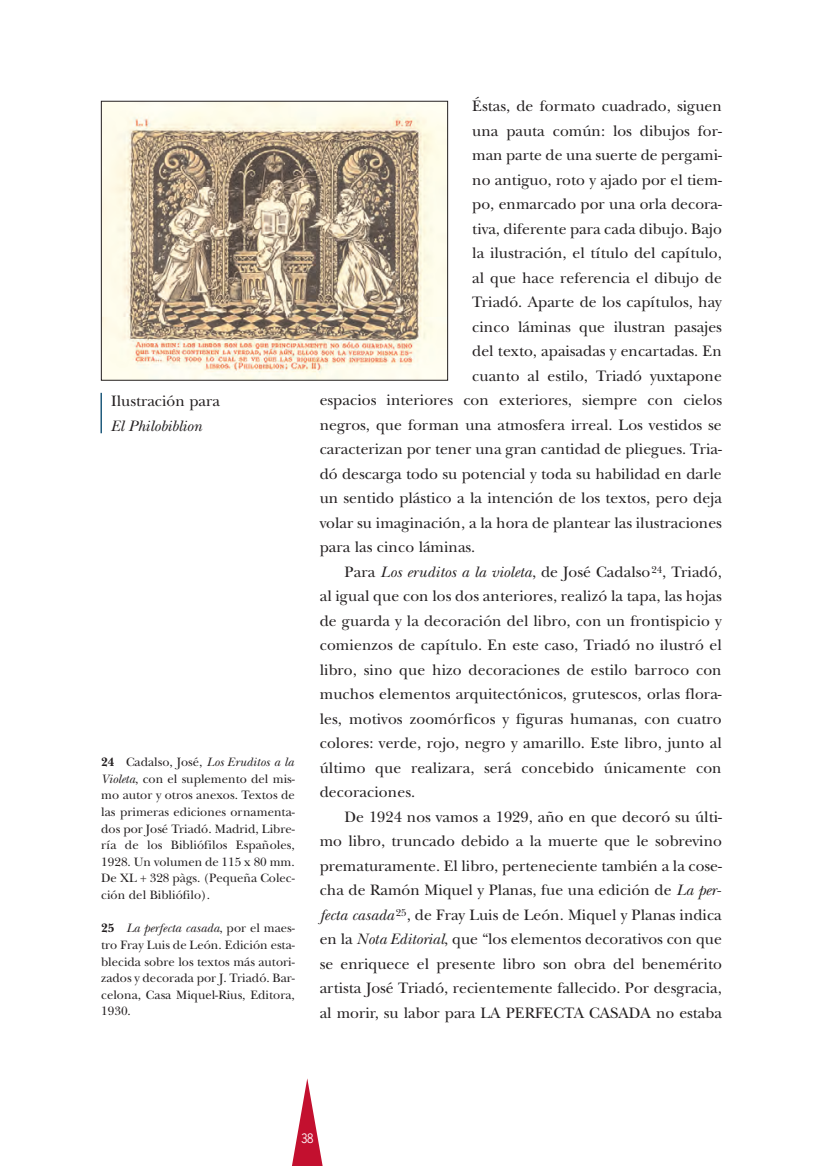
<style>
.page{position:relative;width:821px;height:1166px;background:#fff}
.page>*{position:absolute;margin:0;border:0;box-sizing:border-box;transform-origin:0 0}
.t1{font:15.75px "New Baskerville";color:#231f20}
.t2{font:italic 15.75px "New Baskerville";color:#231f20}
.t3{font:12.6px/16.6px "New Baskerville";color:#231f20;text-align:justify}
.t4{font:12.25px "News Gothic";color:#fff;scale:.9 1}
.s1{font-weight:700}
.s2{font-style:italic}
</style>
<div class="page">
<svg style="left:100px;top:100px;width:349px;height:1066px"></svg>
<p class="t1" style="left:111px;top:392px;width:110px">Ilustración para</p>
<p class="t2" style="left:111px;top:416px;width:92px">El Philobiblion</p>
<p class="t3" style="left:101px;top:753px;width:195px"><span class="s1">24</span> Cadalso, José, <span class="s2">Los Eruditos a la Violeta</span>, con el suplemento del mis&shy;mo autor y otros anexos. Textos de las primeras ediciones ornamenta&shy;dos por José Triadó. Madrid, Libre&shy;ría de los Bibliófilos Españoles, 1928. Un volumen de 115 x 80 mm.<br>De XL + 328 pàgs. (Pequeña Colec&shy;ción del Bibliófilo).</p>
<p class="t3" style="left:101px;top:920px;width:195px"><span class="s1">25</span> <span class="s2">La perfecta casada</span>, por el maes&shy;tro Fray Luis de León. Edición esta&shy;blecida sobre los textos más autori&shy;zados y decorada por J. Triadó. Bar&shy;celona, Casa Miquel-Rius, Editora, 1930.</p>
<p class="t1" style="left:472px;top:96px;width:251px">Éstas, de formato cuadrado, siguen</p>
<p class="t1" style="left:472px;top:121px;width:251px">una pauta común: los dibujos for-</p>
<p class="t1" style="left:472px;top:145px;width:251px">man parte de una suerte de pergami-</p>
<p class="t1" style="left:472px;top:170px;width:251px">no antiguo, roto y ajado por el tiem-</p>
<p class="t1" style="left:472px;top:194px;width:251px">po, enmarcado por una orla decora-</p>
<p class="t1" style="left:472px;top:219px;width:251px">tiva, diferente para cada dibujo. Bajo</p>
<p class="t1" style="left:472px;top:243px;width:251px">la ilustración, el título del capítulo,</p>
<p class="t1" style="left:472px;top:268px;width:251px">al que hace referencia el dibujo de</p>
<p class="t1" style="left:472px;top:292px;width:251px">Triadó. Aparte de los capítulos, hay</p>
<p class="t1" style="left:472px;top:317px;width:251px">cinco láminas que ilustran pasajes</p>
<p class="t1" style="left:472px;top:341px;width:251px">del texto, apaisadas y encartadas. En</p>
<p class="t1" style="left:472px;top:366px;width:251px">cuanto al estilo, Triadó yuxtapone</p>
<p class="t1" style="left:319px;top:390px;width:404px">espacios interiores con exteriores, siempre con cielos</p>
<p class="t1" style="left:319px;top:415px;width:403px">negros, que forman una atmosfera irreal. Los vestidos se</p>
<p class="t1" style="left:319px;top:439px;width:403px">caracterizan por tener una gran cantidad de pliegues. Tria-</p>
<p class="t1" style="left:319px;top:464px;width:403px">dó descarga todo su potencial y toda su habilidad en darle</p>
<p class="t1" style="left:319px;top:488px;width:403px">un sentido plástico a la intención de los textos, pero deja</p>
<p class="t1" style="left:319px;top:513px;width:403px">volar su imaginación, a la hora de plantear las ilustraciones</p>
<p class="t1" style="left:319px;top:537px;width:157px">para las cinco láminas.</p>
<p class="t1" style="left:344px;top:562px;width:378px">Para <span class="s2">Los eruditos a la violeta</span>, de José Cadalso<sup>24</sup>, Triadó,</p>
<p class="t1" style="left:319px;top:586px;width:403px">al igual que con los dos anteriores, realizó la tapa, las hojas</p>
<p class="t1" style="left:319px;top:611px;width:403px">de guarda y la decoración del libro, con un frontispicio y</p>
<p class="t1" style="left:319px;top:635px;width:403px">comienzos de capítulo. En este caso, Triadó no ilustró el</p>
<p class="t1" style="left:319px;top:660px;width:403px">libro, sino que hizo decoraciones de estilo barroco con</p>
<p class="t1" style="left:319px;top:684px;width:403px">muchos elementos arquitectónicos, grutescos, orlas flora-</p>
<p class="t1" style="left:319px;top:709px;width:403px">les, motivos zoomórficos y figuras humanas, con cuatro</p>
<p class="t1" style="left:319px;top:733px;width:403px">colores: verde, rojo, negro y amarillo. Este libro, junto al</p>
<p class="t1" style="left:319px;top:758px;width:403px">último que realizara, será concebido únicamente con</p>
<p class="t1" style="left:319px;top:782px;width:97px">decoraciones.</p>
<p class="t1" style="left:344px;top:807px;width:379px">De 1924 nos vamos a 1929, año en que decoró su últi-</p>
<p class="t1" style="left:319px;top:831px;width:403px">mo libro, truncado debido a la muerte que le sobrevino</p>
<p class="t1" style="left:319px;top:856px;width:403px">prematuramente. El libro, perteneciente también a la cose-</p>
<p class="t1" style="left:319px;top:880px;width:402px">cha de Ramón Miquel y Planas, fue una edición de <span class="s2">La per-</span></p>
<p class="t1" style="left:319px;top:905px;width:403px"><span class="s2">fecta casada</span> <sup>25</sup>, de Fray Luis de León. Miquel y Planas indica</p>
<p class="t1" style="left:319px;top:929px;width:403px">en la <span class="s2">Nota Editorial</span>, que “los elementos decorativos con que</p>
<p class="t1" style="left:319px;top:954px;width:403px">se enriquece el presente libro son obra del benemérito</p>
<p class="t1" style="left:319px;top:978px;width:403px">artista José Triadó, recientemente fallecido. Por desgracia,</p>
<p class="t1" style="left:319px;top:1003px;width:403px">al morir, su labor para LA PERFECTA CASADA no estaba</p>
<p class="t4" style="left:301px;top:1131px;width:15px">38</p>
</div>
